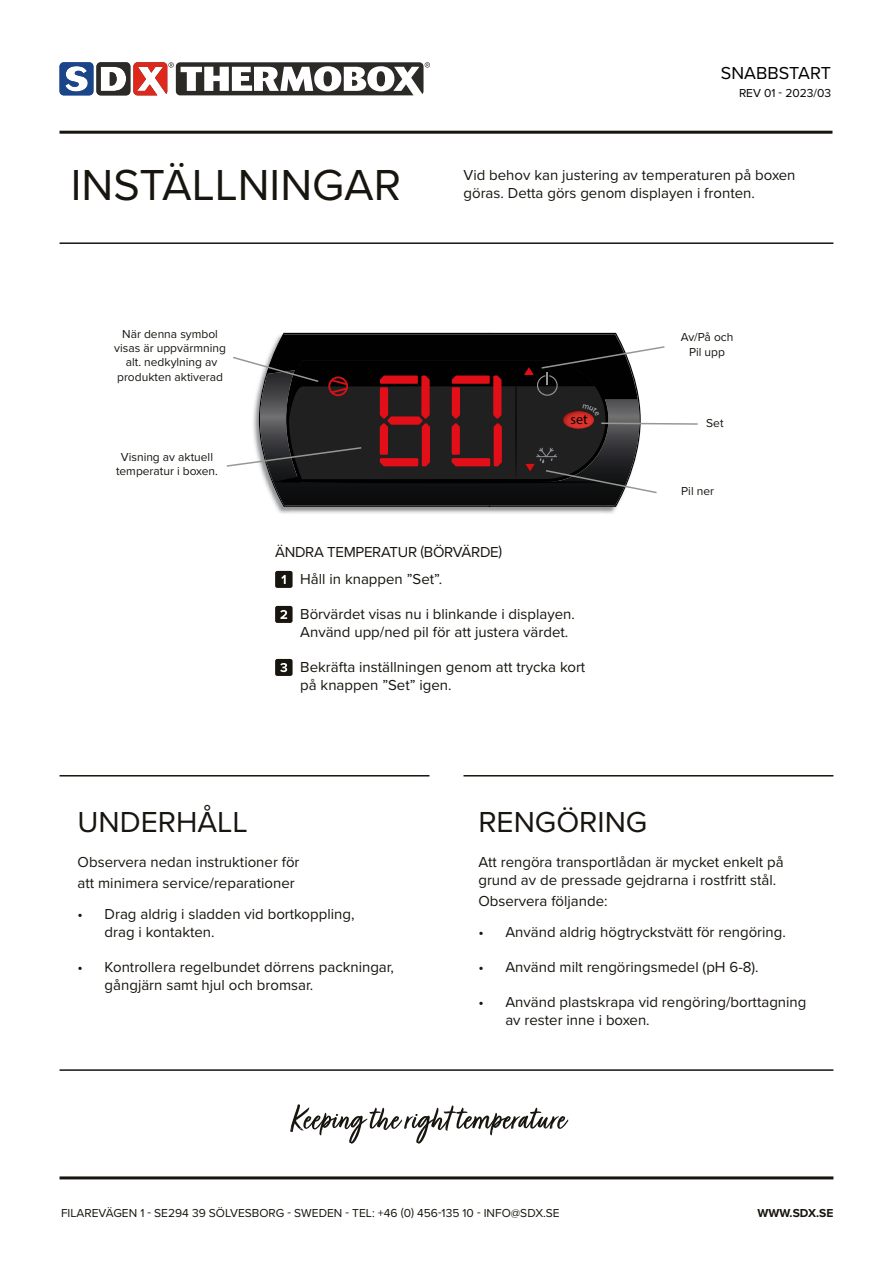
<style>
.page{position:relative;width:893px;height:1263px;background:#fff}
.page>*{position:absolute;margin:0;border:0;box-sizing:border-box;transform-origin:0 0}
.t1{font:45px "Proxima Nova";color:#18150f}
.t2{font:30px "Proxima Nova";color:#18150f}
.t3{font:18px "Proxima Nova";color:#000}
.t4{font:15px/18px "Proxima Nova";color:#18150f}
.t5{font:15px/26.5px "Proxima Nova";letter-spacing:-.02em;color:#18150f}
.t6{font:13.95px "Myriad Pro";color:#010101}
.t7{font:12px/14.4px "Proxima Nova";color:#18150f;text-align:center}
.t8{font:12px "Proxima Nova";color:#000}
.t9{font:700 12px "Proxima Nova";color:#18150f}
</style>
<div class="page">
<svg style="left:275px;top:571px;width:18px;height:17px"></svg>
<svg style="left:275px;top:606px;width:18px;height:17px"></svg>
<svg style="left:275px;top:659px;width:18px;height:17px"></svg>
<img style="left:283px;top:332px;width:333px;height:1px">
<img style="left:276px;top:507px;width:14px;height:7px">
<img style="left:603px;top:507px;width:14px;height:7px">
<svg style="left:269px;top:333px;width:354px;height:174px;background:#19191a"></svg>
<svg style="left:290px;top:1104px;width:279px;height:39px"></svg>
<hr style="left:60px;top:775px;width:369px;height:1px;background:#18150f">
<hr style="left:463px;top:775px;width:370px;height:1px;background:#18150f">
<hr style="left:60px;top:242px;width:773px;height:2px;background:#18150f">
<hr style="left:60px;top:1069px;width:773px;height:2px;background:#18150f">
<hr style="left:60px;top:1176px;width:773px;height:3px;background:#18150f">
<svg style="left:60px;top:62px;width:370px;height:33px"></svg>
<hr style="left:60px;top:131px;width:772px;height:3px;background:#18150f">
<svg style="left:226px;top:334px;width:472px;height:160px"></svg>
<p class="t3" style="left:721px;top:60px;width:112px">SNABBSTART</p>
<p class="t8" style="left:739px;top:84px;width:94px">REV 01 - 2023/03</p>
<h1 class="t1" style="left:71px;top:151px;width:332px">INSTÄLLNINGAR</h1>
<p class="t4" style="left:463px;top:166px;width:334px">Vid behov kan justering av temperaturen på boxen göras. Detta görs genom displayen i fronten.</p>
<p class="t7" style="left:114px;top:326px;width:113px">När denna symbol visas är uppvärmning alt. nedkylning av produkten aktiverad</p>
<p class="t7" style="left:116px;top:449px;width:103px">Visning av aktuell temperatur i boxen.</p>
<p class="t6" style="left:570px;top:410px;width:19px">set</p>
<p class="t5" style="left:300px;top:538px;width:203px;text-indent:-25px">ÄNDRA TEMPERATUR (BÖRVÄRDE)<br>Håll in knappen ”Set”.</p>
<p class="t4" style="left:300px;top:604px;width:276px">Börvärdet visas nu i blinkande i displayen.<br>Använd upp/ned pil för att justera värdet.</p>
<p class="t4" style="left:300px;top:657px;width:287px">Bekräfta inställningen genom att trycka kort på knappen ”Set” igen.</p>
<p class="t7" style="left:681px;top:329px;width:54px">Av/På och<br>Pil upp</p>
<p class="t7" style="left:706px;top:415px;width:19px">Set</p>
<p class="t7" style="left:681px;top:483px;width:34px">Pil ner</p>
<h2 class="t2" style="left:78px;top:799px;width:172px">UNDERHÅLL</h2>
<p class="t4" style="left:78px;top:850px;width:223px;line-height:21.6px">Observera nedan instruktioner för att minimera service/reparationer</p>
<p class="t4" style="left:105px;top:904px;width:251px;text-indent:-27px">• Drag aldrig i sladden vid bortkoppling, drag i kontakten.</p>
<p class="t4" style="left:105px;top:957px;width:291px;text-indent:-27px">• Kontrollera regelbundet dörrens packningar, gångjärn samt hjul och bromsar.</p>
<h2 class="t2" style="left:478px;top:799px;width:170px">RENGÖRING</h2>
<p class="t4" style="left:478px;top:852px;width:307px">Att rengöra transportlådan är mycket enkelt på grund av de pressade gejdrarna i rostfritt stål.</p>
<p class="t4" style="left:478px;top:892px;width:131px">Observera följande:</p>
<p class="t4" style="left:478px;top:922px;width:309px">• Använd aldrig högtryckstvätt för rengöring.</p>
<p class="t4" style="left:478px;top:957px;width:282px">• Använd milt rengöringsmedel (pH 6-8).</p>
<p class="t4" style="left:505px;top:992px;width:303px;text-indent:-27px">• Använd plastskrapa vid rengöring/borttagning av rester inne i boxen.</p>
<p class="t7" style="left:61px;top:1205px;width:500px">FILAREVÄGEN 1 - SE294 39 SÖLVESBORG - SWEDEN - TEL: +46 (0) 456-135 10 - INFO@SDX.SE</p>
<p class="t9" style="left:757px;top:1204px;width:78px">WWW.SDX.SE</p>
</div>
